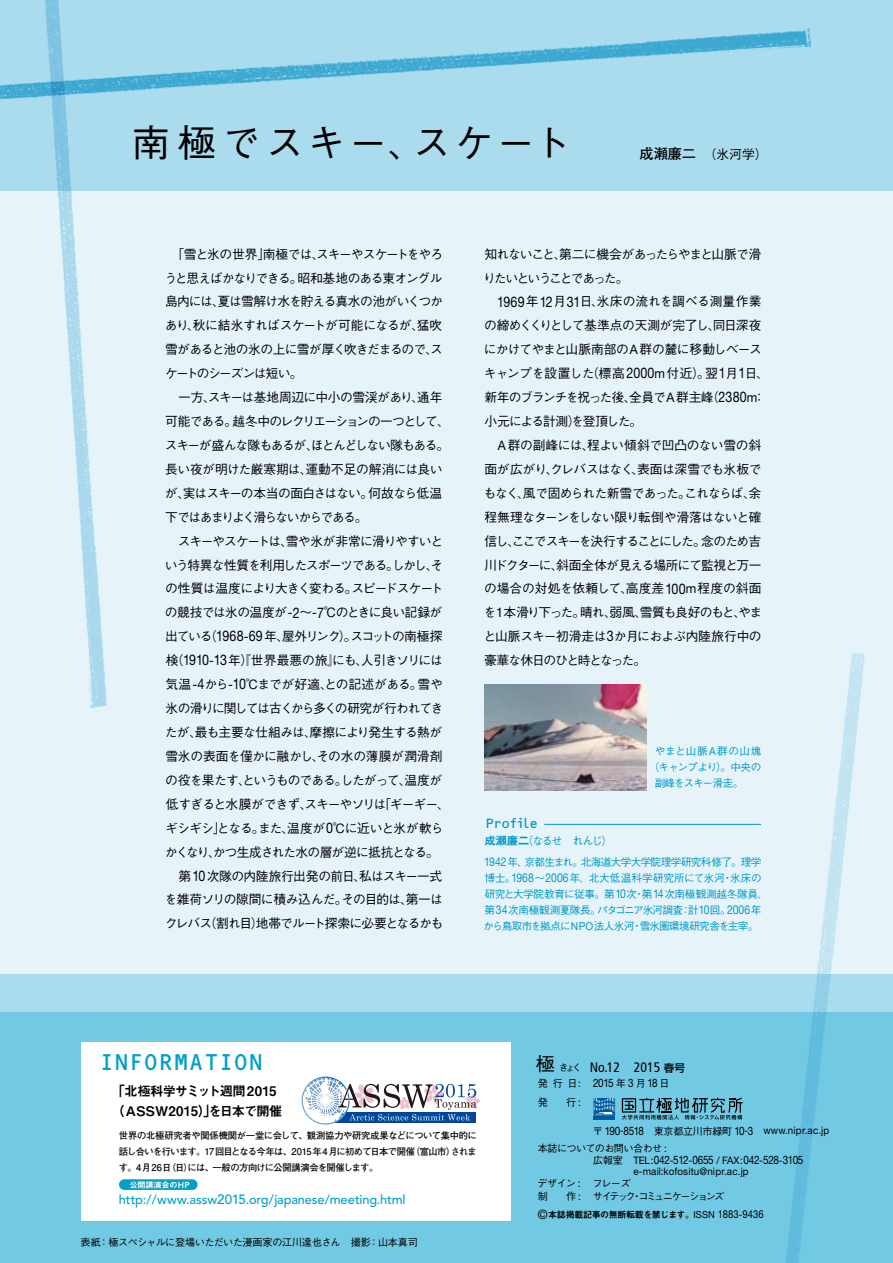
<style>
.page{position:relative;width:893px;height:1263px;background:#fff}
.page>*{position:absolute;margin:0;border:0;box-sizing:border-box;transform-origin:0 0}
.t1{font:500 38.25px "Gothic BBB Pr 5";letter-spacing:.1em;color:#000}
.t2{font:23.4px "OCRB Std";letter-spacing:-.08em;color:#00a0ca}
.t3{font:700 14.4px "Futo Go B101 Pr 5";color:#000}
.t4{font:condensed 13.8px "Frutiger LT Std";color:#000}
.t5{font:13.8px "OCRB Std";letter-spacing:-.18em;color:#00a0ca}
.t6{font:13.35px/20.2px "Midashi Go Pr 5 MB31";letter-spacing:-.04em;color:#000}
.t7{font:500 12.9px "Avenir LT Std";letter-spacing:-.01em;color:#00a0ca}
.t8{font:500 12.75px/23.9px "Gothic BBB Pr 5";letter-spacing:-.065em;color:#000;text-align:justify}
.t9{font:500 12.75px/23.9px "Gothic BBB Pr 5";letter-spacing:-.045em;color:#000}
.t10{font:500 12.75px "Gothic BBB Pr 5";letter-spacing:-.095em;color:#000}
.t11{font:500 12.75px "Gothic BBB Pr 5";letter-spacing:-.02em;color:#000}
.t12{font:500 12.75px/23.9px "Gothic BBB Pr 5";letter-spacing:-.105em;color:#000}
.t13{font:500 12.75px "Gothic BBB Pr 5";letter-spacing:-.1em;color:#000}
.t14{font:11.55px "Helvetica Neue LT Std";letter-spacing:-.03em;color:#000;scale:.85 1}
.t15{font:500 11.1px "Gothic BBB Pr 5";letter-spacing:-.14em;color:#00a0ca}
.t16{font:500 10.65px/15.9px "Gothic BBB Pr 5";letter-spacing:-.055em;color:#00a0ca}
.t17{font:500 10.65px "Gothic BBB Pr 5";letter-spacing:.03em;color:#00a0ca}
.t18{font:500 10.65px "Gothic BBB Pr 5";letter-spacing:-.09em;color:#00a0ca}
.t19{font:10.35px "Helvetica Neue LT Std";letter-spacing:.015em;color:#000;scale:.95 1}
.t20{font:500 10.05px "Gothic BBB Pr 5";letter-spacing:-.03em;color:#000}
.t21{font:500 10.05px/13.4px "Gothic BBB Pr 5";letter-spacing:-.06em;color:#000}
.t22{font:500 10.05px "Gothic BBB Pr 5";letter-spacing:-.17em;color:#000}
.t23{font:700 9.3px/15.9px "Futo Go B101 Pr 5";letter-spacing:-.055em;color:#000;text-align:justify}
.t24{font:9px "Midashi Go Pr 5 MB31";letter-spacing:-.045em;color:#000}
.t25{font:8.25px "Midashi Go Pr 5 MB31";letter-spacing:-.02em;color:#fff}
.s1{font-family:"Gothic BBB Pr 5";font-weight:500;font-size:12.75px}
.s2{font-family:"Helvetica Neue LT Std";font-weight:400;font-size:13.05px}
.s3{font-family:"Helvetica Neue LT Std";font-weight:400;font-size:14.7px}
.s4{font-family:"Helvetica Neue LT Std";font-weight:400;font-size:10.8px}
.s5{font-family:"Midashi Go Pr 5 MB31";font-weight:400;font-size:11.7px}
.s6{font-family:"Helvetica Neue LT Std";font-weight:400;font-size:12.15px}
.s7{font-size:13.5px}
.s8{font-family:"Avenir LT Std";font-weight:800;font-size:8.55px}
.s9{font-family:"Gothic BBB Pr 5";font-weight:500;font-stretch:normal;font-size:19.2px}
.s10{font-family:"Gothic BBB Pr 5";font-weight:500;font-stretch:normal;font-size:9.6px}
.s11{font-family:"Shin Go Pr 5";font-weight:500;font-stretch:normal;font-size:10.65px}
.s12{font-family:"Gothic BBB Pr 5";font-weight:500;font-size:10.05px}
.s13{font-size:10.35px}
.s14{font-family:"Helvetica Neue LT Std";font-weight:400;font-size:10.35px}
.s15{font-size:11.55px}
.s16{font-family:"Helvetica Neue LT Std";font-size:13.05px}
.s17{font-family:"Helvetica Neue LT Std";font-size:9.75px}
.s18{font-family:"Helvetica Neue LT Std";font-size:10.95px}
</style>
<div class="page">
<div style="left:0;top:0;width:893px;height:1262px;background:#abdcee"></div>
<div style="left:0;top:1012px;width:893px;height:251px;background:#71c9e4"></div>
<div style="left:81px;top:1042px;width:429px;height:179px;background:#fff"></div>
<div style="left:0;top:191px;width:893px;height:783px;background:#e6f4fa"></div>
<img style="left:45px;top:0;width:62px;height:709px">
<img style="left:0;top:29px;width:811px;height:75px">
<img style="left:786px;top:653px;width:79px;height:610px">
<svg style="left:622px;top:1097px;width:121px;height:23px"></svg>
<svg style="left:594px;top:1098px;width:21px;height:21px"></svg>
<svg style="left:301px;top:1076px;width:180px;height:49px"></svg>
<hr style="left:544px;top:824px;width:217px;height:1px;background:#00a0ca">
<img style="left:485px;top:685px;width:161px;height:106px">
<div style="left:119px;top:1179px;width:79px;height:11px;background:#00a0ca;border-radius:5px"></div>
<h1 class="t1" style="left:132px;top:112px;width:440px">南極でスキー、スケート</h1>
<p class="t3" style="left:640px;top:142px;width:129px">成瀬廉二　<span class="s1">（氷河学）</span></p>
<p class="t8" style="left:164px;top:241px;width:280px;text-indent:7px">「雪と氷の世界」南極では、スキーやスケートをやろうと思えばかなりできる。昭和基地のある東オングル島内には、夏は雪解け水を貯える真水の池がいくつかあり、秋に結氷すればスケートが可能になるが、猛吹雪があると池の氷の上に雪が厚く吹きだまるので、スケートのシーズンは短い。</p>
<p class="t8" style="left:165px;top:384px;width:286px;text-align:left;text-indent:13px">一方、スキーは基地周辺に中小の雪渓があり、通年可能である。越冬中のレクリエーションの一つとして、スキーが盛んな隊もあるが、ほとんどしない隊もある。長い夜が明けた厳寒期は、運動不足の解消には良いが、実はスキーの本当の面白さはない。何故なら低温下ではあまりよく滑らないからである。</p>
<p class="t8" style="left:178px;top:528px;width:267px">スキーやスケートは、雪や氷が非常に滑りやすいと</p>
<p class="t10" style="left:165px;top:554px;width:280px">いう特異な性質を利用したスポーツである。しかし、そ</p>
<p class="t8" style="left:165px;top:576px;width:279px">の性質は温度により大きく変わる。スピードスケート</p>
<p class="t8" style="left:165px;top:599px;width:279px">の競技では氷の温度が<span class="s2">-</span><span class="s3">2</span>～<span class="s2">-</span><span class="s3">7</span>℃のときに良い記録が</p>
<p class="t10" style="left:165px;top:626px;width:279px">出ている（<span class="s3">1968</span><span class="s2">-</span><span class="s3">69</span> 年、屋外リンク）。スコットの南極探</p>
<p class="t8" style="left:166px;top:647px;width:279px">検（<span class="s3">1910</span><span class="s2">-</span><span class="s3">13</span> 年『）世界最悪の旅』にも、人引きソリには</p>
<p class="t11" style="left:166px;top:674px;width:279px">気温<span class="s2">-</span><span class="s3">4</span>から<span class="s2">-</span><span class="s3">10</span>℃までが好適、との記述がある。雪や</p>
<p class="t13" style="left:166px;top:698px;width:279px">氷の滑りに関しては古くから多くの研究が行われてき</p>
<p class="t8" style="left:165px;top:719px;width:279px">たが、最も主要な仕組みは、摩擦により発生する熱が</p>
<p class="t11" style="left:165px;top:746px;width:279px">雪氷の表面を僅かに融かし、その水の薄膜が潤滑剤</p>
<p class="t8" style="left:165px;top:767px;width:279px">の役を果たす、というものである。したがって、温度が</p>
<p class="t8" style="left:166px;top:791px;width:286px">低すぎると水膜ができず、スキーやソリは「ギーギー、</p>
<p class="t8" style="left:165px;top:815px;width:280px">ギシギシ」となる。また、温度が<span class="s3">0</span>℃に近いと氷が軟ら</p>
<p class="t8" style="left:165px;top:839px;width:275px">かくなり、かつ生成された水の層が逆に抵抗となる。</p>
<p class="t9" style="left:179px;top:863px;width:265px">第<span class="s3">10</span> 次隊の内陸旅行出発の前日、私はスキー一式</p>
<p class="t8" style="left:165px;top:886px;width:280px">を雑荷ソリの隙間に積み込んだ。その目的は、第一は</p>
<p class="t8" style="left:165px;top:910px;width:280px">クレバス（割れ目）地帯でルート探索に必要となるかも</p>
<p class="t12" style="left:483px;top:241px;width:280px">知れないこと、第二に機会があったらやまと山脈で滑りたいということであった。</p>
<p class="t9" style="left:484px;top:289px;width:286px;text-indent:13px"><span class="s3">1969</span>年<span class="s3">12</span>月<span class="s3">31</span>日、氷床の流れを調べる測量作業の締めくくりとして基準点の天測が完了し、同日深夜にかけてやまと山脈南部の<span class="s2">A</span>群の麓に移動しベースキャンプを設置した（標高<span class="s3">2000</span><span class="s2">m</span>付近）。翌<span class="s3">1</span>月<span class="s3">1</span>日、新年のブランチを祝った後、全員で<span class="s2">A</span> 群主峰（<span class="s3">2380</span><span class="s2">m</span>：小元による計測）を登頂した。</p>
<p class="t8" style="left:483px;top:432px;width:280px;text-indent:15px"><span class="s2">A</span>群の副峰には、程よい傾斜で凹凸のない雪の斜面が広がり、クレバスはなく、表面は深雪でも氷板でもなく、風で固められた新雪であった。これならば、余程無理なターンをしない限り転倒や滑落はないと確信し、ここでスキーを決行することにした。念のため吉川ドクターに、斜面全体が見える場所にて監視と万一の場合の対処を依頼して、高度差<span class="s3">100</span><span class="s2">m</span>程度の斜面を１本滑り下った。晴れ、弱風、雪質も良好のもと、やまと山脈スキー初滑走は<span class="s3">3</span>か月におよぶ内陸旅行中の豪華な休日のひと時となった。</p>
<p class="t5" style="left:485px;top:815px;width:55px">Profile</p>
<p class="t17" style="left:654px;top:742px;width:108px">やまと山脈<span class="s4">A</span>群の山塊</p>
<p class="t16" style="left:649px;top:758px;width:114px">（キャンプより）。中央の</p>
<p class="t18" style="left:655px;top:774px;width:90px">副峰をスキー滑走。</p>
<p class="t15" style="left:484px;top:831px;width:130px"><span class="s5">成瀬廉二</span>（なるせ　れんじ）</p>
<p class="t16" style="left:484px;top:853px;width:285px"><span class="s6">1942</span>年、京都生まれ。北海道大学大学院理学研究科修了。理学博士。<span class="s6">1968</span>～<span class="s6">2006</span>年、北大低温科学研究所にて氷河・氷床の研究と大学院教育に従事。第<span class="s6">10</span>次・第<span class="s6">14</span>次南極観測越冬隊員、第<span class="s6">34</span>次南極観測夏隊長。パタゴニア氷河調査：計<span class="s6">10</span>回。<span class="s6">2006</span>年から鳥取市を拠点に<span class="s4">NPO</span>法人氷河・雪氷圏環境研究舎を主宰。</p>
<h2 class="t2" style="left:99px;top:1048px;width:167px">INFORMATION</h2>
<p class="t6" style="left:111px;top:1080px;width:172px">「北極科学サミット週間2015（ASSW2015）」を日本で開催</p>
<p class="t23" style="left:119px;top:1127px;width:360px">世界の北極研究者や関係機関が一堂に会して、観測協力や研究成果などについて集中的に話し合いを行います。17回目となる今年は、2015 年 4月に初めて日本で開催（富山市）されます。4月26日（日）には、一般の方向けに公開講演会を開催します。</p>
<p class="t7" style="left:119px;top:1192px;width:288px">http://www.assw<span class="s7">2015</span>.org/japanese/meeting.html</p>
<p class="t25" style="left:130px;top:1178px;width:62px">公開講演会の<span class="s8">HP</span></p>
<p class="t20" style="left:81px;top:1234px;width:339px">表紙：極スペシャルに登場いただいた漫画家の江川達也さん 撮影：山本真司</p>
<p class="t4" style="left:536px;top:1060px;width:151px"><span class="s9">極</span><span class="s10">きょく</span> No.12 2015 <span class="s11">春号</span></p>
<p class="t14" style="left:538px;top:1076px;width:156px"><span class="s12">発行日</span><span class="s13">:</span> 2015<span class="s12">年</span>3<span class="s12">月</span>18<span class="s12">日</span></p>
<p class="t21" style="left:538px;top:1095px;width:12px">発</p>
<p class="t21" style="left:566px;top:1095px;width:16px">行<span class="s14">:</span></p>
<p class="t19" style="left:593px;top:1124px;width:250px"><span class="s12">〒</span> <span class="s15">190</span>-<span class="s15">8518</span> <span class="s12">東京都立川市緑町</span> <span class="s15">10</span>-<span class="s15">3</span> www.nipr.ac.jp</p>
<p class="t21" style="left:538px;top:1141px;width:131px">本誌についてのお問い合わせ <span class="s14">:</span></p>
<p class="t14" style="left:593px;top:1153px;width:249px"><span class="s12">広報室</span> <span class="s13">TEL:</span>042<span class="s13">-</span>512<span class="s13">-</span>0655 <span class="s13">/ FAX:</span>042<span class="s13">-</span>528<span class="s13">-</span>3105</p>
<p class="t19" style="left:633px;top:1165px;width:123px">e-mail:kofositu@nipr.ac.jp</p>
<p class="t21" style="left:538px;top:1176px;width:94px">デザイン <span class="s14">:</span> フレーズ制</p>
<p class="t22" style="left:566px;top:1188px;width:160px">作 <span class="s14">:</span> サイテック・コミュニケーションズ</p>
<p class="t24" style="left:538px;top:1207px;width:228px"><span class="s16">©</span>本誌掲載記事の無断転載を禁じます。<span class="s17">ISSN</span> <span class="s18">1883</span><span class="s17">-</span><span class="s18">9436</span></p>
</div>
